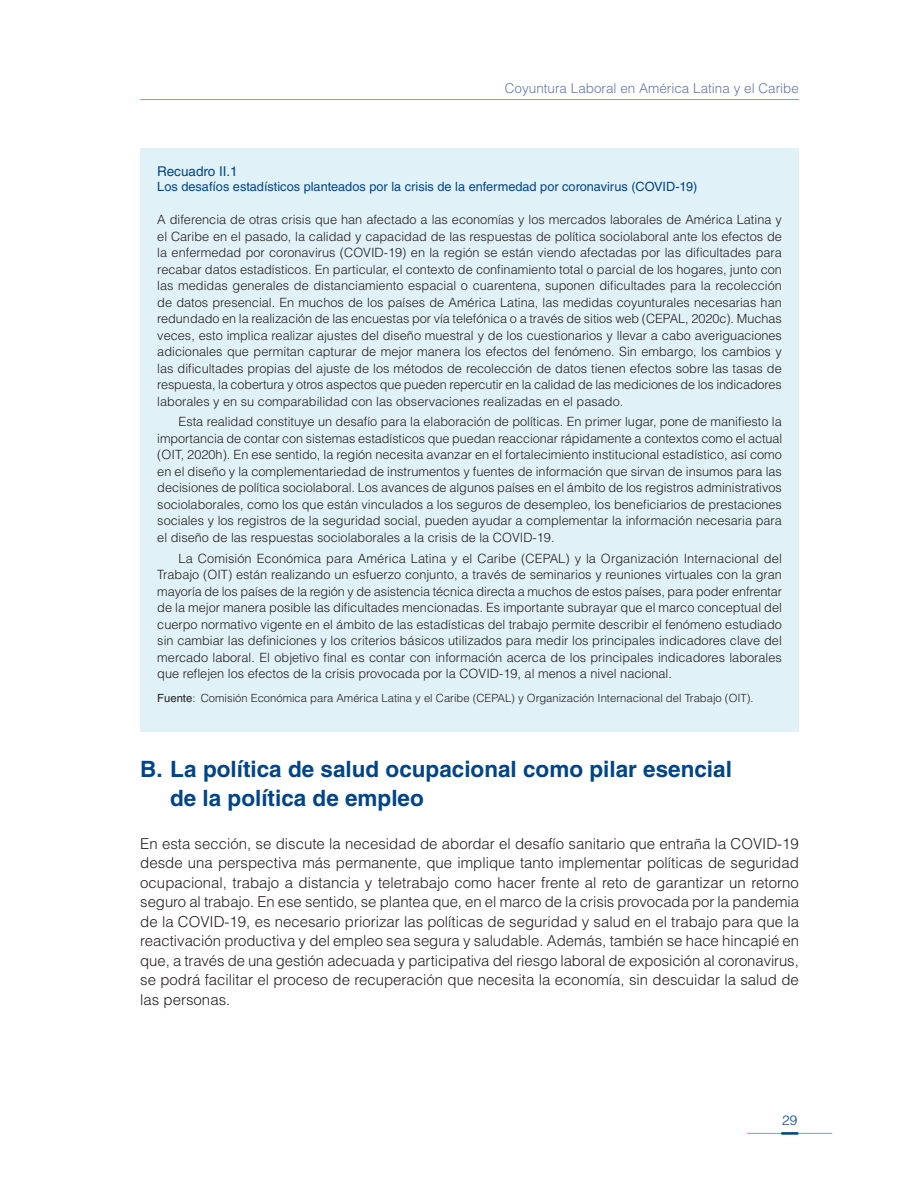
<style>
.page{position:relative;width:918px;height:1188px;background:#fff}
.page>*{position:absolute;margin:0;border:0;box-sizing:border-box;transform-origin:0 0}
._1_titulo_A_B_C{font:700 22.5px/28.5px "Helvetica LT Std";color:#014588}
._2_primer-parrafo{font:300 15px/19.5px "Helvetica LT Std";color:#231f20;text-align:justify}
.t1{font:300 13.5px "Helvetica LT Std";color:#6377ac}
._4_rotulo{font:13.5px "Helvetica LT Std";color:#014588}
.t2{font:300 13.5px "Helvetica LT Std";color:#014588}
._10_texto-recuadro{font:300 12.75px/16.5px "Helvetica LT Std";color:#231f20;text-align:justify}
._10_texto-recuadro-1{font:300 12.75px/16.5px "Helvetica LT Std";color:#231f20;text-align:justify}
._10_titulo-recuadro{font:12.75px "Helvetica LT Std";color:#014588}
._4_fuente{font:300 11.25px "Helvetica";color:#231f20}
.s1{font-weight:400}
</style>
<div class="page">
<hr style="left:747px;top:1133px;width:85px;height:1px;background:#31c3e9">
<hr style="left:781px;top:1132px;width:17px;height:3px;background:#014588">
<hr style="left:140px;top:99px;width:659px;height:1px;background:#31c3e9">
<div style="left:140px;top:149px;width:659px;height:583px;background:#e1f1f8"></div>
<p class="t1" style="left:505px;top:80px;width:296px">Coyuntura Laboral en América Latina y el Caribe</p>
<p class="_4_rotulo" style="left:157px;top:163px;width:82px">Recuadro II.1</p>
<p class="_10_titulo-recuadro" style="left:157px;top:179px;width:542px">Los desafíos estadísticos planteados por la crisis de la enfermedad por coronavirus (COVID-19)</p>
<p class="_10_texto-recuadro-1" style="left:157px;top:211px;width:626px">A diferencia de otras crisis que han afectado a las economías y los mercados laborales de América Latina y el Caribe en el pasado, la calidad y capacidad de las respuestas de política sociolaboral ante los efectos de la enfermedad por coronavirus (COVID-19) en la región se están viendo afectadas por las dificultades para recabar datos estadísticos. En particular, el contexto de confinamiento total o parcial de los hogares, junto con las medidas generales de distanciamiento espacial o cuarentena, suponen dificultades para la recolección de datos presencial. En muchos de los países de América Latina, las medidas coyunturales necesarias han redundado en la realización de las encuestas por vía telefónica o a través de sitios web (CEPAL, 2020c). Muchas veces, esto implica realizar ajustes del diseño muestral y de los cuestionarios y llevar a cabo averiguaciones adicionales que permitan capturar de mejor manera los efectos del fenómeno. Sin embargo, los cambios y las dificultades propias del ajuste de los métodos de recolección de datos tienen efectos sobre las tasas de respuesta, la cobertura y otros aspectos que pueden repercutir en la calidad de las mediciones de los indicadores laborales y en su comparabilidad con las observaciones realizadas en el pasado.</p>
<p class="_10_texto-recuadro" style="left:157px;top:413px;width:627px;text-indent:21px">Esta realidad constituye un desafío para la elaboración de políticas. En primer lugar, pone de manifiesto la importancia de contar con sistemas estadísticos que puedan reaccionar rápidamente a contextos como el actual (OIT, 2020h). En ese sentido, la región necesita avanzar en el fortalecimiento institucional estadístico, así como en el diseño y la complementariedad de instrumentos y fuentes de información que sirvan de insumos para las decisiones de política sociolaboral. Los avances de algunos países en el ámbito de los registros administrativos sociolaborales, como los que están vinculados a los seguros de desempleo, los beneficiarios de prestaciones sociales y los registros de la seguridad social, pueden ayudar a complementar la información necesaria para el diseño de las respuestas sociolaborales a la crisis de la COVID-19.</p>
<p class="_10_texto-recuadro" style="left:157px;top:550px;width:626px;text-indent:21px">La Comisión Económica para América Latina y el Caribe (CEPAL) y la Organización Internacional del Trabajo (OIT) están realizando un esfuerzo conjunto, a través de seminarios y reuniones virtuales con la gran mayoría de los países de la región y de asistencia técnica directa a muchos de estos países, para poder enfrentar de la mejor manera posible las dificultades mencionadas. Es importante subrayar que el marco conceptual del cuerpo normativo vigente en el ámbito de las estadísticas del trabajo permite describir el fenómeno estudiado sin cambiar las definiciones y los criterios básicos utilizados para medir los principales indicadores clave del mercado laboral. El objetivo final es contar con información acerca de los principales indicadores laborales que reflejen los efectos de la crisis provocada por la COVID-19, al menos a nivel nacional.</p>
<p class="_4_fuente" style="left:157px;top:691px;width:598px"><span class="s1">Fuente</span>: Comisión Económica para América Latina y el Caribe (CEPAL) y Organización Internacional del Trabajo (OIT).</p>
<p class="_1_titulo_A_B_C" style="left:170px;top:755px;width:563px;text-indent:-30px">B. La política de salud ocupacional como pilar esencial de la política de empleo</p>
<p class="_2_primer-parrafo" style="left:140px;top:833px;width:660px">En esta sección, se discute la necesidad de abordar el desafío sanitario que entraña la COVID-19 desde una perspectiva más permanente, que implique tanto implementar políticas de seguridad ocupacional, trabajo a distancia y teletrabajo como hacer frente al reto de garantizar un retorno seguro al trabajo. En ese sentido, se plantea que, en el marco de la crisis provocada por la pandemia de la COVID-19, es necesario priorizar las políticas de seguridad y salud en el trabajo para que la reactivación productiva y del empleo sea segura y saludable. Además, también se hace hincapié en que, a través de una gestión adecuada y participativa del riesgo laboral de exposición al coronavirus, se podrá facilitar el proceso de recuperación que necesita la economía, sin descuidar la salud de las personas.</p>
<p class="t2" style="left:782px;top:1111px;width:17px">29</p>
</div>
